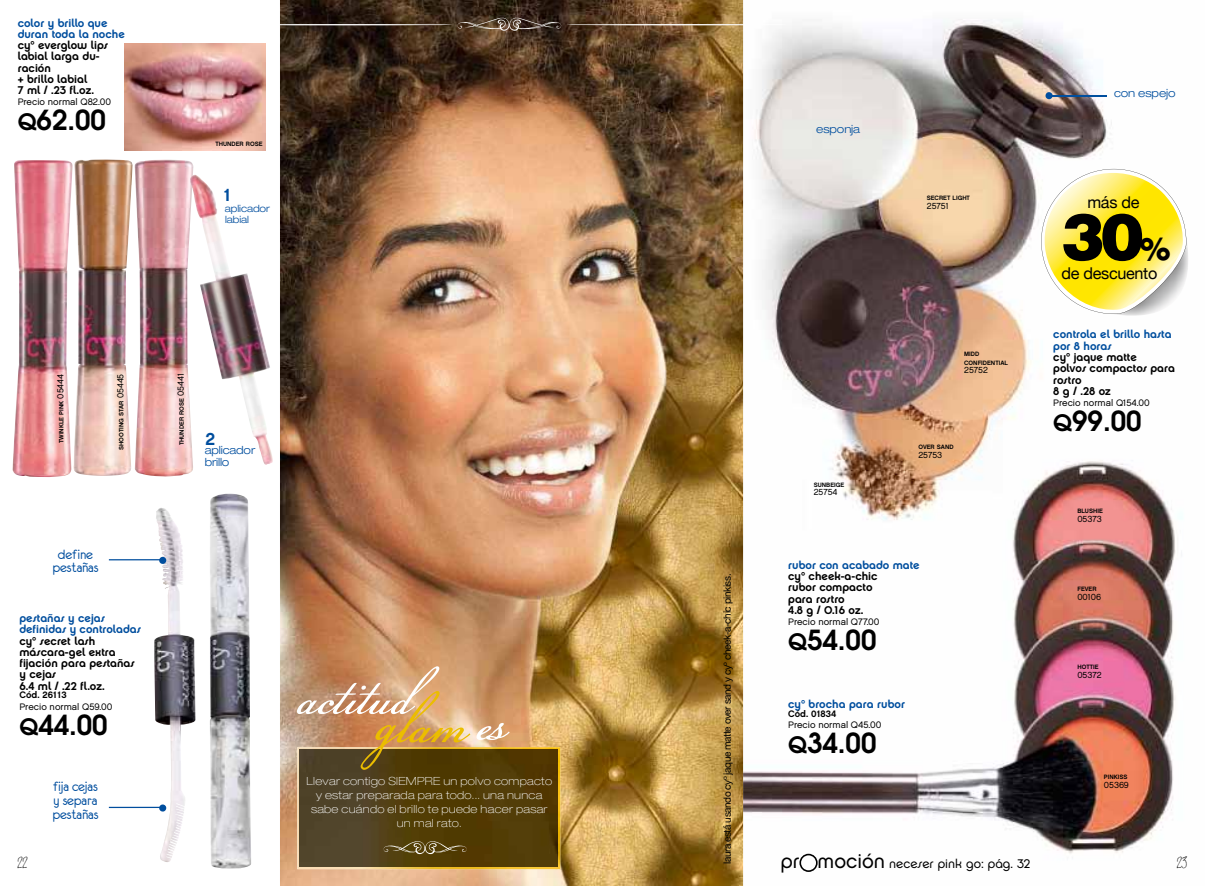
<style>
.page{position:relative;width:1205px;height:886px;background:#fff}
.page>*{position:absolute;margin:0;border:0;box-sizing:border-box;transform-origin:0 0}
.t1{font:102px "Champignon";color:#ebbd00}
.t2{font:94.62px "Champignon";letter-spacing:-.005em;color:#fff}
.t3{font:900 65px "Helvetica LT Std";color:#000}
.t4{font:600 27.5px "Avant Garde";color:#000}
.t5{font:17.5px "Chalet New York Nineteen Eighty";color:#004e9e}
.t6{font:16.25px "Helvetica Neue";letter-spacing:-.02em;color:#000}
.t7{font:15px/13.8px "Eurofurenceregular";letter-spacing:-.01em;color:#004e9e;text-align:center}
.t8{font:15px "Ebu Script";color:#000}
.t9{font:12.5px "Chalet London Nineteen Seventy";color:#000}
.t10{font:11.25px/11.2px "Chalet New York Nineteen Seventy";color:#000}
.t11{font:100 expanded 11.25px/14.1px "Helvetica Neue";letter-spacing:.025em;color:#fff;text-align:center}
.t12{font:300 expanded 11.25px/11.2px "Helvetica Neue";letter-spacing:-.01em;color:#004e9e}
.t13{font:11.25px "Chalet New York Nineteen Seventy";color:#004e9e}
.t14{font:10px "Helvetica Neue";letter-spacing:-.045em;color:#000}
.t15{font:300 expanded 10px/11.2px "Helvetica Neue";letter-spacing:-.01em;color:#004e9e}
.t16{font:9.38px/11.2px "Chalet London Nineteen Sixty";color:#000}
.t17{font:8.75px "Chalet London Nineteen Sixty";color:#000}
.t18{font:6.25px/8.8px "Chalet New York Nineteen Sixty";color:#000}
.s1{color:#004e9e}
.s2{font-size:22.5px}
.s3{font-family:"Chalet London Nineteen Sixty";font-size:8.75px}
.s4{font-size:30px}
.s5{font-family:"Chalet New York Nineteen Sixty"}
.s6{font-size:94.62px;color:#fff}
.s7{font-size:20px}
</style>
<div class="page">
<img style="left:280px;top:0;width:902px;height:886px">
<img style="left:1107px;top:246px;width:81px;height:70px">
<svg style="left:1034px;top:162px;width:153px;height:153px"></svg>
<svg style="left:1045px;top:92px;width:8px;height:8px"></svg>
<hr style="left:1050px;top:95px;width:56px;height:1px;background:#004e9e">
<img style="left:297px;top:747px;width:263px;height:122px">
<img style="left:300px;top:749px;width:258px;height:118px">
<svg style="left:361px;top:725px;width:42px;height:48px;background:#9a702d"></svg>
<svg style="left:381px;top:840px;width:88px;height:16px"></svg>
<img style="left:124px;top:44px;width:142px;height:106px">
<img style="left:12px;top:159px;width:181px;height:318px">
<img style="left:156px;top:508px;width:10px;height:53px">
<img style="left:210px;top:494px;width:41px;height:375px">
<img style="left:190px;top:175px;width:83px;height:290px">
<svg style="left:159px;top:804px;width:8px;height:8px"></svg>
<hr style="left:109px;top:807px;width:51px;height:1px;background:#004e9e">
<svg style="left:159px;top:556px;width:8px;height:8px"></svg>
<hr style="left:109px;top:559px;width:51px;height:1px;background:#004e9e">
<svg style="left:455px;top:17px;width:109px;height:16px;background:#594839"></svg>
<hr style="left:566px;top:24px;width:221px;height:1px;background:#fff;border-radius:50%">
<hr style="left:231px;top:24px;width:221px;height:1px;background:#fff;border-radius:50%">
<svg style="left:799px;top:854px;width:18px;height:18px"></svg>
<p class="t10" style="left:18px;top:17px;width:109px"><span class="s1">color y brillo que duran toda la noche </span>cyº everglow lips labial larga du&shy;ración<br>+ brillo labial<br>7 ml / .23 fl.oz.</p>
<p class="t16" style="left:18px;top:96px;width:95px">Precio normal Q82.00</p>
<p class="t4" style="left:18px;top:102px;width:90px"><span class="s2">Q</span>62.00</p>
<p class="t18" style="left:215px;top:139px;width:49px">THUNDER ROSE</p>
<p class="t5" style="left:224px;top:184px;width:9px">1</p>
<p class="t15" style="left:225px;top:202px;width:46px">aplicador labial</p>
<p class="t18" style="left:57px;top:443px;width:71px;rotate:-90deg">TWINKLE PINK <span class="s3">05444</span></p>
<p class="t18" style="left:117px;top:450px;width:78px;rotate:-90deg">SHOOTING STAR <span class="s3">05445</span></p>
<p class="t17" style="left:175px;top:396px;width:24px;rotate:-90deg">05441</p>
<p class="t18" style="left:177px;top:445px;width:49px;rotate:-90deg">THUNDER ROSE</p>
<p class="t5" style="left:205px;top:428px;width:11px">2</p>
<p class="t12" style="left:205px;top:445px;width:52px">aplicador brillo</p>
<p class="t12" style="left:816px;top:123px;width:45px">esponja</p>
<p class="t18" style="left:814px;top:480px;width:32px">SUNBEIGE</p>
<p class="t17" style="left:814px;top:487px;width:25px">25754</p>
<p class="t18" style="left:927px;top:193px;width:45px">SECRET LIGHT</p>
<p class="t17" style="left:927px;top:200px;width:23px">25751</p>
<p class="t18" style="left:964px;top:349px;width:45px">MIDD<br>CONFIDENTIAL</p>
<p class="t17" style="left:964px;top:365px;width:25px">25752</p>
<p class="t18" style="left:918px;top:442px;width:37px">OVER SAND</p>
<p class="t17" style="left:918px;top:449px;width:25px">25753</p>
<p class="t12" style="left:1114px;top:87px;width:63px">con espejo</p>
<p class="t6" style="left:1087px;top:192px;width:53px">más de</p>
<p class="t3" style="left:1061px;top:194px;width:110px">30<span class="s4">%</span></p>
<p class="t6" style="left:1061px;top:264px;width:97px">de descuento</p>
<p class="t10" style="left:1053px;top:329px;width:123px"><span class="s1">controla el brillo hasta por 8 horas<br></span>cyº jaque matte<br>polvos compactos para rostro<br>8 g / .28 oz</p>
<p class="t16" style="left:1053px;top:397px;width:98px">Precio normal Q154.00</p>
<p class="t4" style="left:1053px;top:403px;width:90px"><span class="s2">Q</span>99.00</p>
<p class="t18" style="left:1077px;top:506px;width:27px">BLUSHIE</p>
<p class="t17" style="left:1077px;top:513px;width:26px">05373</p>
<p class="t7" style="left:53px;top:547px;width:47px">define pestañas</p>
<p class="t10" style="left:788px;top:559px;width:133px"><span class="s1">rubor con acabado mate </span>cyº cheek-a-chic<br>rubor compacto<br>para rostro<br>4.8 g / 0.16 oz.</p>
<p class="t16" style="left:788px;top:616px;width:93px">Precio normal Q77.00</p>
<p class="t4" style="left:788px;top:622px;width:90px"><span class="s2">Q</span>54.00</p>
<p class="t14" style="left:721px;top:864px;width:292px;rotate:-90deg">laura está usando cyº jaque matte over sand y cyº cheek-a-chic pinkiss.</p>
<p class="t18" style="left:1077px;top:584px;width:21px">FEVER</p>
<p class="t17" style="left:1077px;top:591px;width:25px">00106</p>
<p class="t10" style="left:19px;top:612px;width:123px"><span class="s1">pestañas y cejas definidas y controladas </span>cyº secret lash máscara-gel extra fijación para pestañas y cejas<br>6.4 ml / .22 fl.oz.</p>
<p class="t16" style="left:19px;top:689px;width:94px"><span class="s5">Cód. 26113<br></span>Precio normal Q59.00</p>
<p class="t4" style="left:19px;top:706px;width:90px"><span class="s2">Q</span>44.00</p>
<p class="t18" style="left:1077px;top:663px;width:23px">HOTTIE</p>
<p class="t17" style="left:1077px;top:670px;width:26px">05372</p>
<p class="t2" style="left:299px;top:626px;width:116px">actitud</p>
<p class="t1" style="left:398px;top:647px;width:111px">lam<span class="s6">es</span></p>
<p class="t11" style="left:306px;top:774px;width:247px">Llevar contigo SIEMPRE un polvo compacto y estar preparada para todo... una nunca sabe cuándo el brillo te puede hacer pasar un mal rato.</p>
<p class="t13" style="left:788px;top:697px;width:118px">cyº brocha para rubor</p>
<p class="t16" style="left:788px;top:708px;width:95px"><span class="s5">Cód. 01834<br></span>Precio normal Q45.00</p>
<p class="t4" style="left:788px;top:725px;width:90px"><span class="s2">Q</span>34.00</p>
<p class="t18" style="left:1104px;top:772px;width:25px">PINKISS</p>
<p class="t17" style="left:1104px;top:779px;width:26px">05369</p>
<p class="t7" style="left:53px;top:780px;width:47px;text-align:justify">fija cejas y separa pestañas</p>
<p class="t8" style="left:17px;top:853px;width:11px">22</p>
<p class="t9" style="left:781px;top:856px;width:251px"><span class="s7">pr moción</span> neceser pink go: pág. 32</p>
<p class="t8" style="left:1176px;top:854px;width:12px">23</p>
</div>
